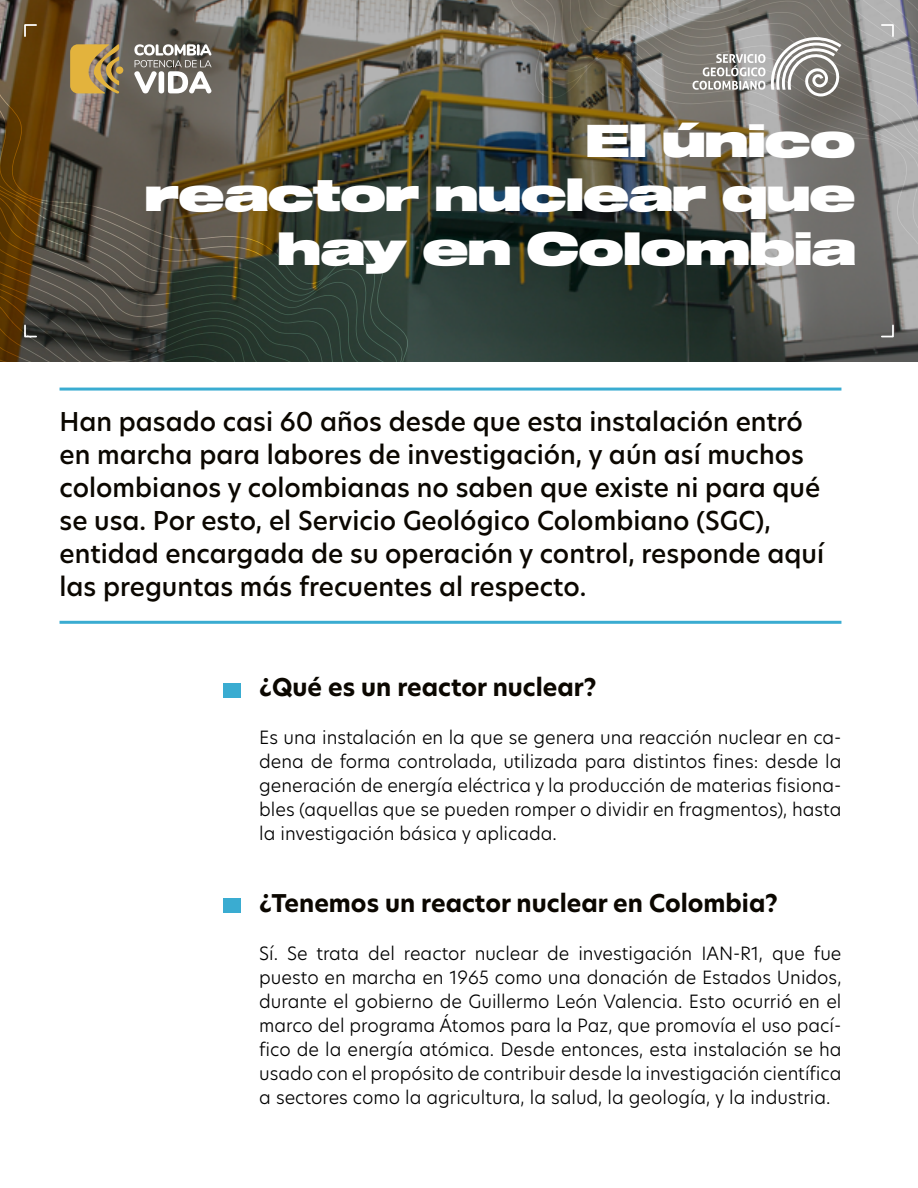
<style>
.page{position:relative;width:918px;height:1188px;background:#fff}
.page>*{position:absolute;margin:0;border:0;box-sizing:border-box;transform-origin:0 0}
.t1{font:52.5px "Sequel 100 Black 95";color:#3aacd1}
.t2{font:45px/54px "Sequel 100 Black 95";color:#fff;text-align:right}
.t3{font:500 25.5px/33px "New Hero";color:#0b0700}
.t4{font:700 24px "New Hero";color:#0b0700}
.t5{font:300 18px/24px "New Hero";color:#000;text-align:justify}
</style>
<div class="page">
<svg style="left:440px;top:0;width:478px;height:362px;background:#39443b"></svg>
<img style="left:0;top:0;width:440px;height:362px">
<svg style="left:325px;top:264px;width:13px;height:15px"></svg>
<svg style="left:479px;top:0;width:439px;height:342px;background:#555851"></svg>
<svg style="left:581px;top:62px;width:13px;height:14px"></svg>
<hr style="left:60px;top:621px;width:781px;height:3px;background:#3aacd1">
<hr style="left:60px;top:388px;width:781px;height:3px;background:#3aacd1">
<svg style="left:618px;top:0;width:300px;height:117px;background:#8d8b86"></svg>
<svg style="left:134px;top:44px;width:77px;height:49px"></svg>
<svg style="left:70px;top:44px;width:49px;height:50px;background:#bd9a49"></svg>
<div style="left:116px;top:66px;width:7px;height:8px;background:#e3b33d;border-radius:50%"></div>
<h2 class="t2" style="left:145px;top:116px;width:712px">El único<br>reactor nuclear que hay en Colombia</h2>
<p class="t3" style="left:60px;top:405px;width:766px">Han pasado casi 60 años desde que esta instalación entró en marcha para labores de investigación, y aún así muchos colombianos y colombianas no saben que existe ni para qué se usa. Por esto, el Servicio Geológico Colombiano (SGC), entidad encargada de su operación y control, responde aquí las preguntas más frecuentes al respecto.</p>
<h1 class="t1" style="left:221px;top:641px;width:23px">.</h1>
<h3 class="t4" style="left:259px;top:671px;width:339px">¿Qué es un reactor nuclear?</h3>
<p class="t5" style="left:259px;top:725px;width:584px">Es una instalación en la que se genera una reacción nuclear en ca&shy;dena de forma controlada, utilizada para distintos fines: desde la generación de energía eléctrica y la producción de materias fisiona&shy;bles (aquellas que se pueden romper o dividir en fragmentos), hasta la investigación básica y aplicada.</p>
<h1 class="t1" style="left:221px;top:857px;width:23px">.</h1>
<h3 class="t4" style="left:259px;top:887px;width:520px">¿Tenemos un reactor nuclear en Colombia?</h3>
<p class="t5" style="left:259px;top:941px;width:584px">Sí. Se trata del reactor nuclear de investigación IAN-R1, que fue puesto en marcha en 1965 como una donación de Estados Unidos, durante el gobierno de Guillermo León Valencia. Esto ocurrió en el marco del programa Átomos para la Paz, que promovía el uso pací&shy;fico de la energía atómica. Desde entonces, esta instalación se ha usado con el propósito de contribuir desde la investigación científica a sectores como la agricultura, la salud, la geología, y la industria.</p>
</div>
